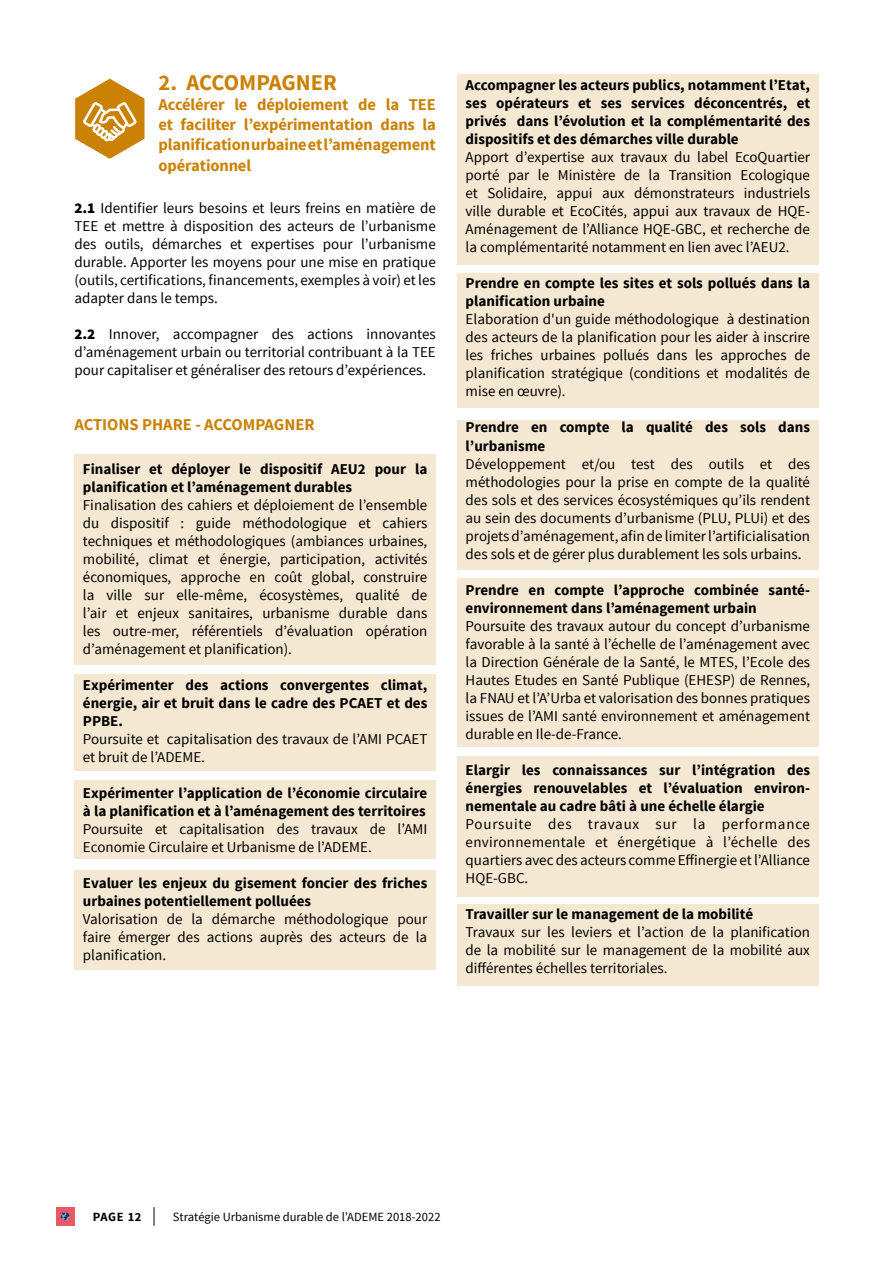
<style>
.page{position:relative;width:893px;height:1263px;background:#fff}
.page>*{position:absolute;margin:0;border:0;box-sizing:border-box;transform-origin:0 0}
.t1{font:700 22.5px "Source Sans Pro";letter-spacing:-.005em;color:#ca8104}
.t2{font:700 16.5px/19.8px "Source Sans Pro";letter-spacing:-.01em;color:#ca8104;text-align:justify}
.t3{font:15px/18px "Source Sans Pro";color:#000;text-align:justify}
.t4{font:700 15px/18px "Source Sans Pro";color:#000}
.t5{font:12.6px "Source Sans Pro";color:#000}
.t6{font:700 12.6px "Source Sans Pro";letter-spacing:.045em;color:#000}
.s1{font-weight:900}
</style>
<div class="page">
<svg style="left:75px;top:79px;width:69px;height:80px"></svg>
<div style="left:75px;top:454px;width:361px;height:210px;background:#f5e8d2"></div>
<div style="left:457px;top:74px;width:361px;height:190px;background:#f5e8d2"></div>
<div style="left:457px;top:273px;width:361px;height:134px;background:#f5e8d2"></div>
<div style="left:457px;top:420px;width:361px;height:149px;background:#f5e8d2"></div>
<div style="left:457px;top:578px;width:361px;height:168px;background:#f5e8d2"></div>
<div style="left:457px;top:756px;width:361px;height:140px;background:#f5e8d2"></div>
<div style="left:457px;top:904px;width:361px;height:81px;background:#f5e8d2"></div>
<div style="left:75px;top:674px;width:361px;height:97px;background:#f5e8d2"></div>
<div style="left:75px;top:780px;width:361px;height:78px;background:#f5e8d2"></div>
<div style="left:75px;top:870px;width:361px;height:99px;background:#f5e8d2"></div>
<svg style="left:154px;top:1207px;width:1px;height:19px"></svg>
<div style="left:56px;top:1207px;width:18px;height:19px;background:#ea5963"></div>
<svg style="left:61px;top:1212px;width:8px;height:8px"></svg>
<h1 class="t1" style="left:159px;top:68px;width:180px">2. ACCOMPAGNER</h1>
<p class="t2" style="left:159px;top:95px;width:279px">Accélérer le déploiement de la TEE et faciliter l’expérimentation dans la planification urbaine et l’aménagement</p>
<p class="t2" style="left:159px;top:156px;width:94px">opérationnel</p>
<p class="t3" style="left:74px;top:199px;width:363px"><span class="s1">2.1</span> Identifier leurs besoins et leurs freins en matière de TEE et mettre à disposition des acteurs de l’urbanisme des outils, démarches et expertises pour l’urbanisme durable. Apporter les moyens pour une mise en pratique (outils, certifications, financements, exemples à voir) et les adapter dans le temps.</p>
<p class="t3" style="left:74px;top:325px;width:363px"><span class="s1">2.2</span> Innover, accompagner des actions innovantes d’aménagement urbain ou territorial contribuant à la TEE pour capitaliser et généraliser des retours d’expériences.</p>
<p class="t2" style="left:74px;top:416px;width:242px">ACTIONS PHARE - ACCOMPAGNER</p>
<p class="t4" style="left:83px;top:460px;width:346px">Finaliser et déployer le dispositif AEU2 pour la planification et l’aménagement durables</p>
<p class="t3" style="left:83px;top:496px;width:346px">Finalisation des cahiers et déploiement de l’ensemble du dispositif : guide méthodologique et cahiers techniques et méthodologiques (ambiances urbaines, mobilité, climat et énergie, participation, activités économiques, approche en coût global, construire la ville sur elle-même, écosystèmes, qualité de l’air et enjeux sanitaires, urbanisme durable dans les outre-mer, référentiels d’évaluation opération d’aménagement et planification).</p>
<p class="t4" style="left:83px;top:676px;width:346px;text-align:justify">Expérimenter des actions convergentes climat, énergie, air et bruit dans le cadre des PCAET et des PPBE.</p>
<p class="t3" style="left:83px;top:730px;width:346px">Poursuite et capitalisation des travaux de l’AMI PCAET et bruit de l’ADEME.</p>
<p class="t4" style="left:83px;top:784px;width:346px">Expérimenter l’application de l’économie circulaire à la planification et à l’aménagement des territoires</p>
<p class="t3" style="left:83px;top:820px;width:346px">Poursuite et capitalisation des travaux de l’AMI<br>Economie Circulaire et Urbanisme de l’ADEME.</p>
<p class="t4" style="left:83px;top:874px;width:346px">Evaluer les enjeux du gisement foncier des friches urbaines potentiellement polluées</p>
<p class="t3" style="left:83px;top:910px;width:346px">Valorisation de la démarche méthodologique pour faire émerger des actions auprès des acteurs de la planification.</p>
<p class="t4" style="left:466px;top:77px;width:346px;text-align:justify">Accompagner les acteurs publics, notamment l’Etat, ses opérateurs et ses services déconcentrés, et privés dans l’évolution et la complémentarité des dispositifs et des démarches ville durable</p>
<p class="t3" style="left:466px;top:149px;width:346px">Apport d’expertise aux travaux du label EcoQuartier porté par le Ministère de la Transition Ecologique et Solidaire, appui aux démonstrateurs industriels ville durable et EcoCités, appui aux travaux de HQE-Aménagement de l’Alliance HQE-GBC, et recherche de la complémentarité notamment en lien avec l’AEU2.</p>
<p class="t4" style="left:466px;top:275px;width:346px">Prendre en compte les sites et sols pollués dans la planification urbaine</p>
<p class="t3" style="left:466px;top:311px;width:346px">Elaboration d'un guide méthodologique à destination des acteurs de la planification pour les aider à inscrire les friches urbaines pollués dans les approches de planification stratégique (conditions et modalités de mise en œuvre).</p>
<p class="t4" style="left:466px;top:419px;width:346px">Prendre en compte la qualité des sols dans l’urbanisme</p>
<p class="t3" style="left:466px;top:455px;width:346px">Développement et/ou test des outils et des méthodologies pour la prise en compte de la qualité des sols et des services écosystémiques qu’ils rendent au sein des documents d’urbanisme (PLU, PLUi) et des projets d’aménagement, afin de limiter l’artificialisation des sols et de gérer plus durablement les sols urbains.</p>
<p class="t4" style="left:466px;top:581px;width:346px">Prendre en compte l’approche combinée santé&shy;environnement dans l’aménagement urbain</p>
<p class="t3" style="left:466px;top:617px;width:346px">Poursuite des travaux autour du concept d’urbanisme favorable à la santé à l’échelle de l’aménagement avec la Direction Générale de la Santé, le MTES, l’Ecole des Hautes Etudes en Santé Publique (EHESP) de Rennes, la FNAU et l’A’Urba et valorisation des bonnes pratiques issues de l’AMI santé environnement et aménagement durable en Ile-de-France.</p>
<p class="t4" style="left:466px;top:761px;width:346px;text-align:justify">Elargir les connaissances sur l’intégration des énergies renouvelables et l’évaluation environ&shy;nementale au cadre bâti à une échelle élargie</p>
<p class="t3" style="left:466px;top:815px;width:346px">Poursuite des travaux sur la performance environnementale et énergétique à l’échelle des quartiers avec des acteurs comme Effinergie et l’Alliance HQE-GBC.</p>
<p class="t4" style="left:466px;top:905px;width:289px">Travailler sur le management de la mobilité</p>
<p class="t3" style="left:466px;top:923px;width:346px">Travaux sur les leviers et l’action de la planification de la mobilité sur le management de la mobilité aux différentes échelles territoriales.</p>
<p class="t6" style="left:93px;top:1209px;width:50px">PAGE 12</p>
<p class="t5" style="left:173px;top:1209px;width:269px">Stratégie Urbanisme durable de l’ADEME 2018-2022</p>
</div>
